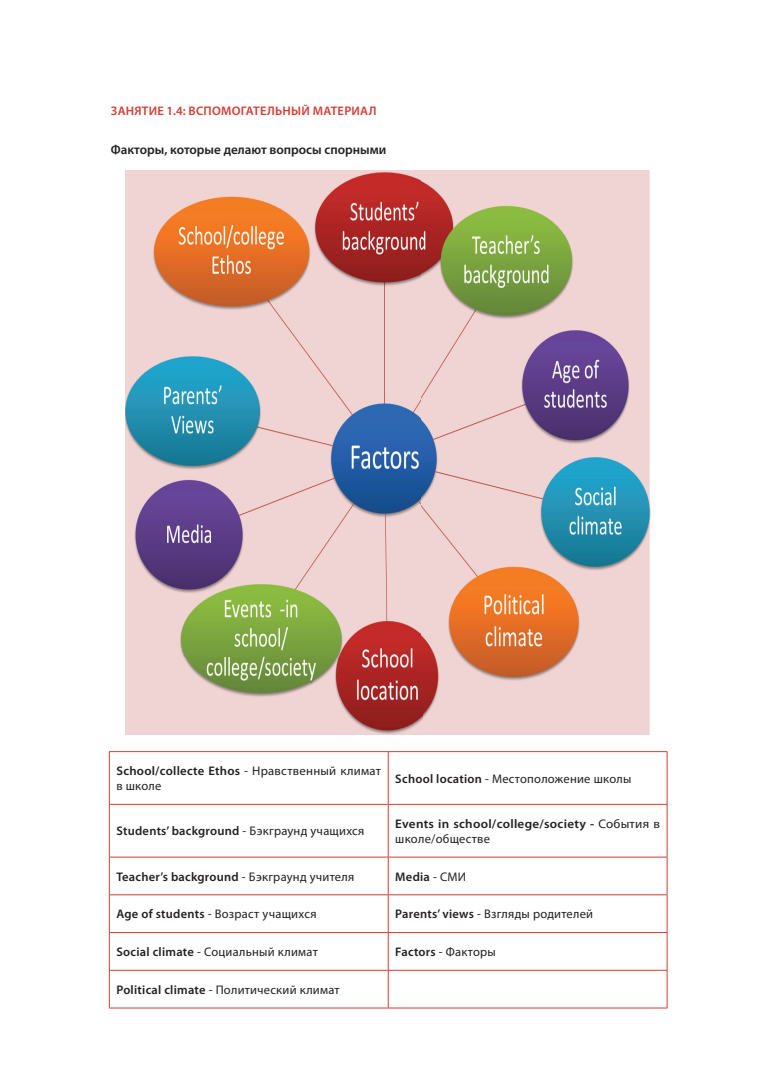
<style>
.page{position:relative;width:780px;height:1088px;background:#fff}
.page>*{position:absolute;margin:0;border:0;box-sizing:border-box;transform-origin:0 0}
.t1{font:600 13.12px "Myriad Pro";color:#231f20}
.t2{font:12.5px/15px "Myriad Pro";letter-spacing:.02em;color:#231f20}
.t3{font:600 12.5px "Myriad Pro";letter-spacing:.02em;color:#231f20}
.t4{font:600 12.5px/15px "Myriad Pro";letter-spacing:.02em;color:#231f20;scale:1.05 1}
.t5{font:600 12.5px "Myriad Pro";letter-spacing:.02em;color:#d33d34}
.s1{font-weight:600}
.s2{font-weight:400}
</style>
<div class="page">
<img style="left:125px;top:170px;width:526px;height:565px">
<hr style="left:109px;top:751px;width:279px;height:1px;background:#d33d34">
<hr style="left:109px;top:752px;width:1px;height:52px;background:#d33d34">
<hr style="left:388px;top:751px;width:279px;height:1px;background:#d33d34">
<hr style="left:388px;top:752px;width:1px;height:52px;background:#d33d34">
<hr style="left:666px;top:752px;width:1px;height:52px;background:#d33d34">
<hr style="left:109px;top:804px;width:279px;height:1px;background:#d33d34">
<hr style="left:109px;top:805px;width:1px;height:52px;background:#d33d34">
<hr style="left:388px;top:804px;width:279px;height:1px;background:#d33d34">
<hr style="left:388px;top:805px;width:1px;height:52px;background:#d33d34">
<hr style="left:666px;top:805px;width:1px;height:52px;background:#d33d34">
<hr style="left:109px;top:857px;width:279px;height:1px;background:#d33d34">
<hr style="left:109px;top:857px;width:1px;height:37px;background:#d33d34">
<hr style="left:388px;top:857px;width:279px;height:1px;background:#d33d34">
<hr style="left:388px;top:857px;width:1px;height:37px;background:#d33d34">
<hr style="left:666px;top:857px;width:1px;height:37px;background:#d33d34">
<hr style="left:109px;top:894px;width:279px;height:1px;background:#d33d34">
<hr style="left:109px;top:895px;width:1px;height:37px;background:#d33d34">
<hr style="left:388px;top:894px;width:279px;height:1px;background:#d33d34">
<hr style="left:388px;top:895px;width:1px;height:37px;background:#d33d34">
<hr style="left:666px;top:895px;width:1px;height:37px;background:#d33d34">
<hr style="left:109px;top:932px;width:279px;height:1px;background:#d33d34">
<hr style="left:109px;top:933px;width:1px;height:37px;background:#d33d34">
<hr style="left:388px;top:932px;width:279px;height:1px;background:#d33d34">
<hr style="left:388px;top:933px;width:1px;height:37px;background:#d33d34">
<hr style="left:666px;top:933px;width:1px;height:37px;background:#d33d34">
<hr style="left:109px;top:970px;width:279px;height:1px;background:#d33d34">
<hr style="left:109px;top:970px;width:1px;height:38px;background:#d33d34">
<hr style="left:388px;top:970px;width:279px;height:1px;background:#d33d34">
<hr style="left:388px;top:970px;width:1px;height:38px;background:#d33d34">
<hr style="left:666px;top:970px;width:1px;height:38px;background:#d33d34">
<hr style="left:109px;top:1008px;width:279px;height:1px;background:#d33d34">
<hr style="left:388px;top:1008px;width:279px;height:1px;background:#d33d34">
<p class="t5" style="left:111px;top:103px;width:267px">ЗАНЯТИЕ 1.4: ВСПОМОГАТЕЛЬНЫЙ МАТЕРИАЛ</p>
<p class="t1" style="left:111px;top:141px;width:277px">Факторы, которые делают вопросы спорными</p>
<p class="t2" style="left:116px;top:763px;width:266px"><span class="s1">School/collecte Ethos</span> - Нравственный климат в школе</p>
<p class="t2" style="left:395px;top:771px;width:237px"><span class="s1">School location</span> - Местоположение школы</p>
<p class="t3" style="left:116px;top:823px;width:249px">Students’ background <span class="s2">- Бэкграунд учащихся</span></p>
<p class="t4" style="left:395px;top:816px;width:253px">Events in school/college/society - <span class="s2">События в школе/обществе</span></p>
<p class="t3" style="left:116px;top:868px;width:239px">Teacher’s background <span class="s2">- Бэкграунд учителя</span></p>
<p class="t3" style="left:395px;top:868px;width:72px">Media <span class="s2">- СМИ</span></p>
<p class="t2" style="left:116px;top:906px;width:201px"><span class="s1">Age of students</span> - Возраст учащихся</p>
<p class="t2" style="left:395px;top:906px;width:199px"><span class="s1">Parents’ views</span> - Взгляды родителей</p>
<p class="t2" style="left:116px;top:944px;width:203px"><span class="s1">Social climate</span> - Социальный климат</p>
<p class="t2" style="left:395px;top:944px;width:102px"><span class="s1">Factors</span> - Факторы</p>
<p class="t2" style="left:116px;top:982px;width:225px"><span class="s1">Political climate</span> - Политический климат</p>
</div>
